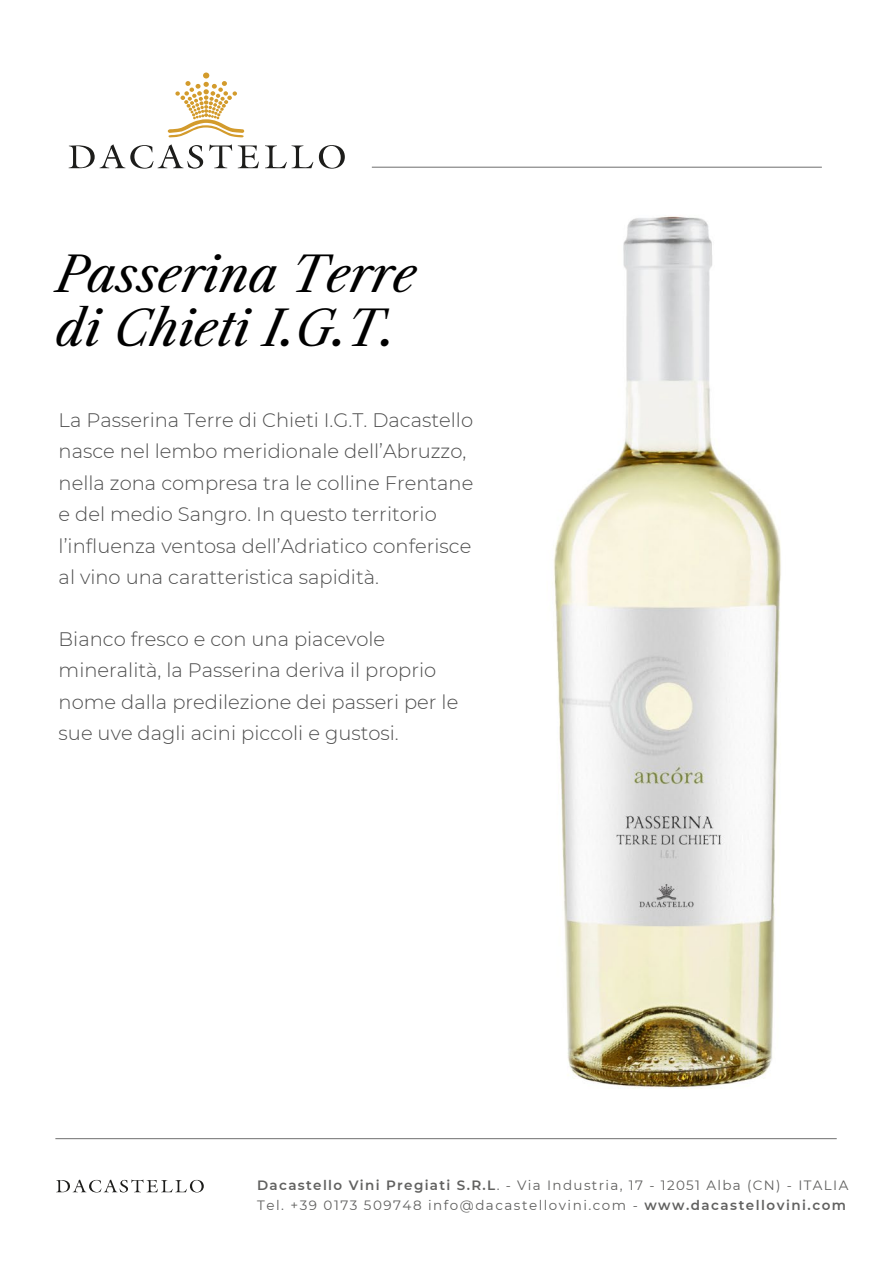
<style>
.page{position:relative;width:893px;height:1263px;background:#fff}
.page>*{position:absolute;margin:0;border:0;box-sizing:border-box;transform-origin:0 0}
.t1{font:italic 48px/54px "Libre Caslon Text";letter-spacing:-.005em;color:#000}
.t2{font:300 19.5px/31.5px "Montserrat";color:#4d4d4d}
.t3{font:13.5px/19.5px "Montserrat";letter-spacing:.11em;color:#616160}
.s1{font-weight:600}
</style>
<div class="page">
<hr style="left:372px;top:167px;width:450px;height:1px;background:#6e6e6e">
<svg style="left:69px;top:144px;width:276px;height:25px"></svg>
<svg style="left:168px;top:73px;width:76px;height:64px"></svg>
<svg style="left:56px;top:1179px;width:148px;height:13px"></svg>
<hr style="left:55px;top:1138px;width:782px;height:1px;background:#6e6e6e">
<img style="left:554px;top:216px;width:227px;height:873px">
<h1 class="t1" style="left:56px;top:248px;width:362px">Passerina Terre di Chieti I.G.T.</h1>
<p class="t2" style="left:59px;top:403px;width:416px">La Passerina Terre di Chieti I.G.T. Dacastello nasce nel lembo meridionale dell’Abruzzo, nella zona compresa tra le colline Frentane e del medio Sangro. In questo territorio l’influenza ventosa dell’Adriatico conferisce al vino una caratteristica sapidità.</p>
<p class="t2" style="left:59px;top:622px;width:401px">Bianco fresco e con una piacevole mineralità, la Passerina deriva il proprio nome dalla predilezione dei passeri per le sue uve dagli acini piccoli e gustosi.</p>
<p class="t3" style="left:257px;top:1175px;width:593px"><span class="s1">Dacastello Vini Pregiati S.R.L</span>. - Via Industria, 17 - 12051 Alba (CN) - ITALIA<br>Tel. +39 0173 509748 info@dacastellovini.com - <span class="s1">www.dacastellovini.com</span></p>
</div>
